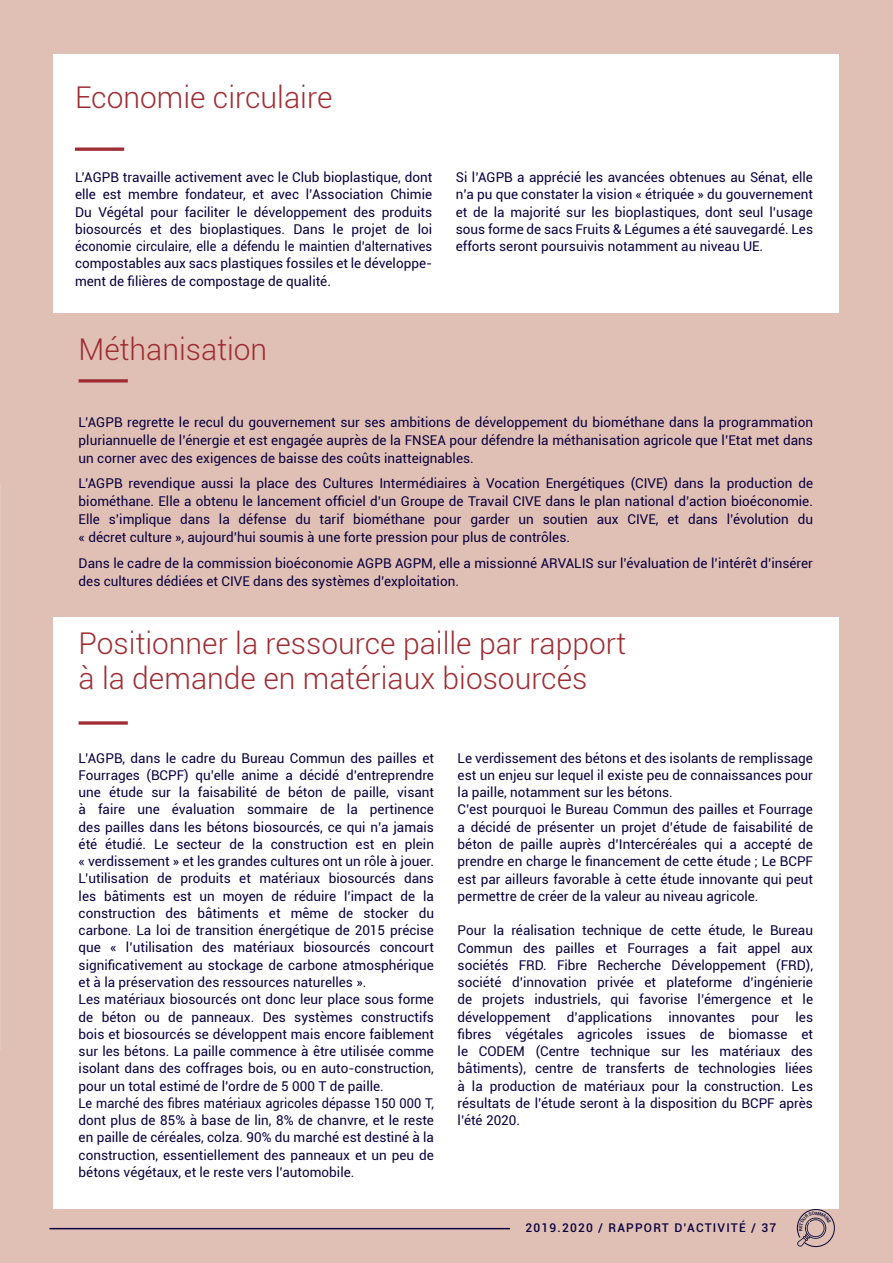
<style>
.page{position:relative;width:893px;height:1263px;background:#e0c0b4}
.page>*{position:absolute;margin:0;border:0;box-sizing:border-box;transform-origin:0 0}
.t1{font:300 30px/34.5px "Roboto";color:#9f2d33}
.t2{font:13.5px/17.2px "Roboto";color:#0b0040;text-align:justify}
.t3{font:13.5px/17.2px "Roboto";color:#0b0040;text-align:justify;scale:.95 1}
.t4{font:500 12px "Roboto";letter-spacing:.1em;color:#0b0040}
</style>
<div class="page">
<div style="left:54px;top:54px;width:785px;height:1155px;background:#fff"></div>
<div style="left:40px;top:313px;width:812px;height:303px;background:#e0c0b4"></div>
<svg style="left:75px;top:147px;width:49px;height:4px"></svg>
<svg style="left:79px;top:379px;width:49px;height:4px"></svg>
<svg style="left:79px;top:721px;width:49px;height:4px"></svg>
<hr style="left:50px;top:1228px;width:460px;height:1px;background:#0b0040">
<svg style="left:797px;top:1209px;width:38px;height:38px"></svg>
<p class="t1" style="left:75px;top:79px;width:259px">Economie circulaire</p>
<p class="t2" style="left:75px;top:168px;width:359px">L’AGPB travaille activement avec le Club bioplastique, dont elle est membre fondateur, et avec l’Association Chimie Du Végétal pour faciliter le développement des produits biosourcés et des bioplastiques. Dans le projet de loi économie circulaire, elle a défendu le maintien d’alternatives compostables aux sacs plastiques fossiles et le développe&shy;ment de filières de compostage de qualité.</p>
<p class="t2" style="left:456px;top:168px;width:359px">Si l’AGPB a apprécié les avancées obtenues au Sénat, elle n’a pu que constater la vision « étriquée » du gouvernement et de la majorité sur les bioplastiques, dont seul l’usage sous forme de sacs Fruits &amp; Légumes a été sauvegardé. Les efforts seront poursuivis notamment au niveau UE.</p>
<p class="t1" style="left:79px;top:331px;width:190px">Méthanisation</p>
<p class="t2" style="left:79px;top:412px;width:736px;line-height:18px">L’AGPB regrette le recul du gouvernement sur ses ambitions de développement du biométhane dans la programmation pluriannuelle de l’énergie et est engagée auprès de la FNSEA pour défendre la méthanisation agricole que l’Etat met dans un corner avec des exigences de baisse des coûts inatteignables.</p>
<p class="t2" style="left:79px;top:474px;width:736px;line-height:18px">L’AGPB revendique aussi la place des Cultures Intermédiaires à Vocation Energétiques (CIVE) dans la production de biométhane. Elle a obtenu le lancement officiel d’un Groupe de Travail CIVE dans le plan national d’action bioéconomie.<br>Elle s’implique dans la défense du tarif biométhane pour garder un soutien aux CIVE, et dans l’évolution du « décret culture », aujourd’hui soumis à une forte pression pour plus de contrôles.</p>
<p class="t2" style="left:79px;top:553px;width:736px;line-height:18px">Dans le cadre de la commission bioéconomie AGPB AGPM, elle a missionné ARVALIS sur l’évaluation de l’intérêt d’insérer des cultures dédiées et CIVE dans des systèmes d’exploitation.</p>
<p class="t1" style="left:79px;top:625px;width:549px">Positionner la ressource paille par rapport à la demande en matériaux biosourcés</p>
<p class="t2" style="left:79px;top:749px;width:357px">L’AGPB, dans le cadre du Bureau Commun des pailles et Fourrages (BCPF) qu’elle anime a décidé d’entreprendre une étude sur la faisabilité de béton de paille, visant à faire une évaluation sommaire de la pertinence des pailles dans les bétons biosourcés, ce qui n’a jamais été étudié. Le secteur de la construction est en plein « verdissement » et les grandes cultures ont un rôle à jouer.<br>L’utilisation de produits et matériaux biosourcés dans les bâtiments est un moyen de réduire l’impact de la construction des bâtiments et même de stocker du carbone. La loi de transition énergétique de 2015 précise que « l’utilisation des matériaux biosourcés concourt significativement au stockage de carbone atmosphérique et à la préservation des ressources naturelles ».</p>
<p class="t2" style="left:79px;top:990px;width:357px">Les matériaux biosourcés ont donc leur place sous forme de béton ou de panneaux. Des systèmes constructifs bois et biosourcés se développent mais encore faiblement sur les bétons. La paille commence à être utilisée comme isolant dans des coffrages bois, ou en auto-construction, pour un total estimé de l’ordre de 5 000 T de paille.</p>
<p class="t3" style="left:79px;top:1094px;width:376px">Le marché des fibres matériaux agricoles dépasse 150 000 T, dont plus de 85% à base de lin, 8% de chanvre, et le reste en paille de céréales, colza. 90% du marché est destiné à la construction, essentiellement des panneaux et un peu de bétons végétaux, et le reste vers l’automobile.</p>
<p class="t2" style="left:458px;top:749px;width:357px">Le verdissement des bétons et des isolants de remplissage est un enjeu sur lequel il existe peu de connaissances pour la paille, notamment sur les bétons.</p>
<p class="t2" style="left:458px;top:800px;width:357px">C’est pourquoi le Bureau Commun des pailles et Fourrage a décidé de présenter un projet d’étude de faisabilité de béton de paille auprès d’Intercéréales qui a accepté de prendre en charge le financement de cette étude ; Le BCPF est par ailleurs favorable à cette étude innovante qui peut permettre de créer de la valeur au niveau agricole.</p>
<p class="t2" style="left:458px;top:921px;width:357px">Pour la réalisation technique de cette étude, le Bureau Commun des pailles et Fourrages a fait appel aux sociétés FRD. Fibre Recherche Développement (FRD), société d’innovation privée et plateforme d’ingénierie de projets industriels, qui favorise l’émergence et le développement d’applications innovantes pour les fibres végétales agricoles issues de biomasse et le CODEM (Centre technique sur les matériaux des bâtiments), centre de transferts de technologies liées à la production de matériaux pour la construction. Les résultats de l’étude seront à la disposition du BCPF après l’été 2020.</p>
<p class="t4" style="left:525px;top:1219px;width:252px">2019.2020 / RAPPORT D’ACTIVITÉ / 37</p>
</div>
